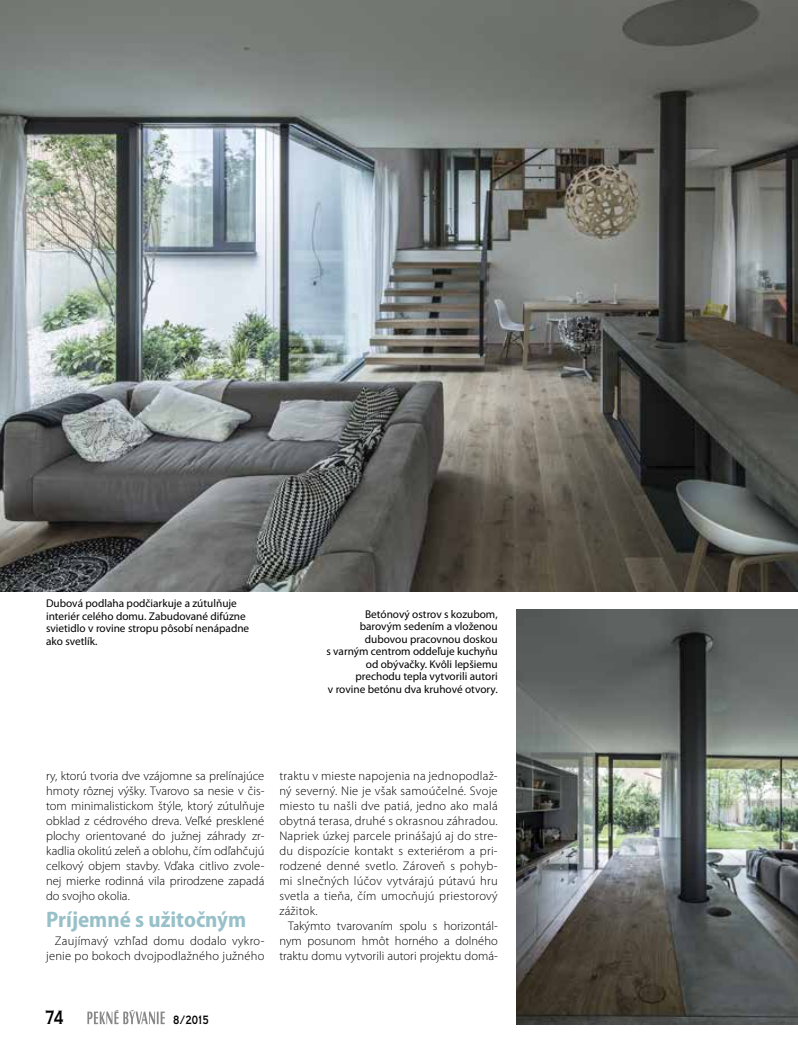
<style>
.page{position:relative;width:798px;height:1049px;background:#fff}
.page>*{position:absolute;margin:0;border:0;box-sizing:border-box;transform-origin:0 0}
.t1{font:700 semi-condensed 22.5px "Myriad Pro";color:#97c0c8}
.t2{font:20px "Copperplate TCE Bol Con";color:#000;scale:.8 1}
.t3{font:300 12.5px/15px "Myriad Pro";letter-spacing:.015em;color:#000;text-align:justify}
.t4{font:12.5px "Copperplate TCE Bol Con";color:#000;scale:.8 1}
.t5{font:11.25px/12.5px "Myriad Pro";color:#000}
</style>
<div class="page">
<svg style="left:87px;top:1010px;width:78px;height:14px"></svg>
<img style="left:0;top:0;width:797px;height:592px">
<img style="left:516px;top:609px;width:281px;height:415px">
<p class="t5" style="left:46px;top:597px;width:204px">Dubová podlaha podčiarkuje a zútulňuje interiér celého domu. Zabudované difúzne svietidlo v rovine stropu pôsobí nenápadne ako svetlík.</p>
<p class="t5" style="left:326px;top:608px;width:173px;text-align:right">Betónový ostrov s kozubom, barovým sedením a vloženou dubovou pracovnou doskou<br>s varným centrom oddeľuje kuchyňu od obývačky. Kvôli lepšiemu prechodu tepla vytvorili autori<br>v rovine betónu dva kruhové otvory.</p>
<p class="t3" style="left:46px;top:769px;width:220px">ry, ktorú tvoria dve vzájomne sa prelínajúce hmoty rôznej výšky. Tvarovo sa nesie v čis&shy;tom minimalistickom štýle, ktorý zútulňuje obklad z cédrového dreva. Veľké presklené plochy orientované do južnej záhrady zr&shy;kadlia okolitú zeleň a oblohu, čím odľahčujú celkový objem stavby. Vďaka citlivo zvole&shy;nej mierke rodinná vila prirodzene zapadá do svojho okolia.</p>
<h1 class="t1" style="left:46px;top:907px;width:201px">Príjemné s užitočným</h1>
<p class="t3" style="left:46px;top:934px;width:220px;text-align:right">Zaujímavý vzhľad domu dodalo vykro&shy;jenie po bokoch dvojpodlažného južného</p>
<p class="t3" style="left:279px;top:769px;width:220px">traktu v mieste napojenia na jednopodlaž&shy;ný severný. Nie je však samoúčelné. Svoje miesto tu našli dve patiá, jedno ako malá obytná terasa, druhé s okrasnou záhradou.<br>Napriek úzkej parcele prinášajú aj do stre&shy;du dispozície kontakt s exteriérom a pri&shy;rodzené denné svetlo. Zároveň s pohyb&shy;mi slnečných lúčov vytvárajú pútavú hru svetla a tieňa, čím umocňujú priestorový zážitok.</p>
<p class="t3" style="left:279px;top:919px;width:220px;text-indent:9px">Takýmto tvarovaním spolu s horizontál&shy;nym posunom hmôt horného a dolného traktu domu vytvorili autori projektu domá-</p>
<h2 class="t2" style="left:45px;top:1007px;width:25px">74</h2>
<p class="t4" style="left:173px;top:1013px;width:46px">8/2015</p>
</div>
